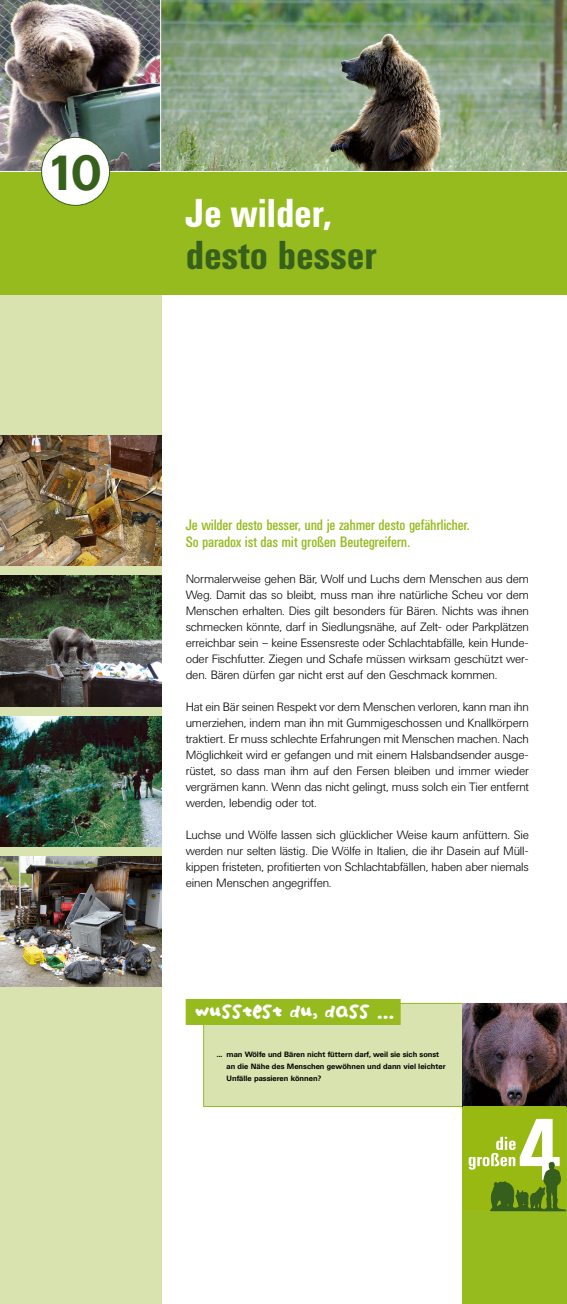
<style>
.page{position:relative;width:567px;height:1304px;background:#fff}
.page>*{position:absolute;margin:0;border:0;box-sizing:border-box;transform-origin:0 0}
.t1{font:700 48.68px "Univers BQ";color:#37601c}
.t2{font:700 40px "Univers Condensed BQ";color:#37601c}
.t3{font:700 40px "Univers Condensed BQ";color:#fff}
.t4{font:15px/17.6px "Univers Condensed BQ";letter-spacing:-.02em;color:#95bb1e}
.t5{font:14.54px "Childs Play Age Nine";color:#fff}
.t6{font:300 12px/16px "Univers BQ";letter-spacing:-.015em;color:#000;text-align:justify}
.t7{font:700 7.6px/12px "Univers BQ";color:#000}
</style>
<div class="page">
<div style="left:0;top:271px;width:162px;height:1033px;background:#d8e3af"></div>
<img style="left:0;top:857px;width:162px;height:130px">
<div style="left:463px;top:1094px;width:104px;height:210px;background:#95bb1e"></div>
<img style="left:161px;top:0;width:406px;height:171px">
<img style="left:0;top:0;width:160px;height:171px">
<div style="left:0;top:172px;width:567px;height:123px;background:#95bb1e"></div>
<div style="left:204px;top:1003px;width:362px;height:103px;background:#d8e3af"></div>
<div style="left:203px;top:1003px;width:364px;height:104px;border:1px solid #95bb1e"></div>
<img style="left:0;top:435px;width:162px;height:131px">
<img style="left:0;top:576px;width:162px;height:130px">
<img style="left:0;top:716px;width:162px;height:130px">
<img style="left:463px;top:1003px;width:104px;height:104px">
<div style="left:42px;top:137px;width:68px;height:68px;background:#fff;border-radius:50%"></div>
<div style="left:41px;top:137px;width:69px;height:69px;border:1px solid #37601c;border-radius:50%"></div>
<div style="left:186px;top:999px;width:215px;height:26px;background:#95bb1e"></div>
<div style="left:463px;top:1107px;width:103px;height:104px;background:#97b911"></div>
<svg style="left:469px;top:1119px;width:97px;height:91px"></svg>
<hr style="left:490px;top:1210px;width:76px;height:1px;background:#365e1c">
<h1 class="t1" style="left:46px;top:145px;width:57px">10</h1>
<h2 class="t3" style="left:186px;top:191px;width:148px">Je wilder,</h2>
<h2 class="t2" style="left:186px;top:233px;width:193px">desto besser</h2>
<p class="t4" style="left:186px;top:516px;width:286px">Je wilder desto besser, und je zahmer desto gefährlicher.<br>So paradox ist das mit großen Beutegreifern.</p>
<p class="t6" style="left:186px;top:571px;width:345px">Normalerweise gehen Bär, Wolf und Luchs dem Menschen aus dem Weg. Damit das so bleibt, muss man ihre natürliche Scheu vor dem Menschen erhalten. Dies gilt besonders für Bären. Nichts was ihnen schmecken könnte, darf in Siedlungsnähe, auf Zelt- oder Parkplätzen erreichbar sein – keine Essensreste oder Schlachtabfälle, kein Hunde&shy;oder Fischfutter. Ziegen und Schafe müssen wirksam geschützt wer&shy;den. Bären dürfen gar nicht erst auf den Geschmack kommen.</p>
<p class="t6" style="left:186px;top:699px;width:345px">Hat ein Bär seinen Respekt vor dem Menschen verloren, kann man ihn umerziehen, indem man ihn mit Gummigeschossen und Knallkörpern traktiert. Er muss schlechte Erfahrungen mit Menschen machen. Nach Möglichkeit wird er gefangen und mit einem Halsbandsender ausge&shy;rüstet, so dass man ihm auf den Fersen bleiben und immer wieder vergrämen kann. Wenn das nicht gelingt, muss solch ein Tier entfernt werden, lebendig oder tot.</p>
<p class="t6" style="left:186px;top:827px;width:345px">Luchse und Wölfe lassen sich glücklicher Weise kaum anfüttern. Sie werden nur selten lästig. Die Wölfe in Italien, die ihr Dasein auf Müll&shy;kippen fristeten, profitierten von Schlachtabfällen, haben aber niemals einen Menschen angegriffen.</p>
<p class="t5" style="left:195px;top:1004px;width:201px">WUSSTEST DU, DASS …</p>
<p class="t7" style="left:227px;top:1048px;width:220px;text-indent:-10px">... man Wölfe und Bären nicht füttern darf, weil sie sich sonst an die Nähe des Menschen gewöhnen und dann viel leichter<br>Unfälle passieren können?</p>
</div>
